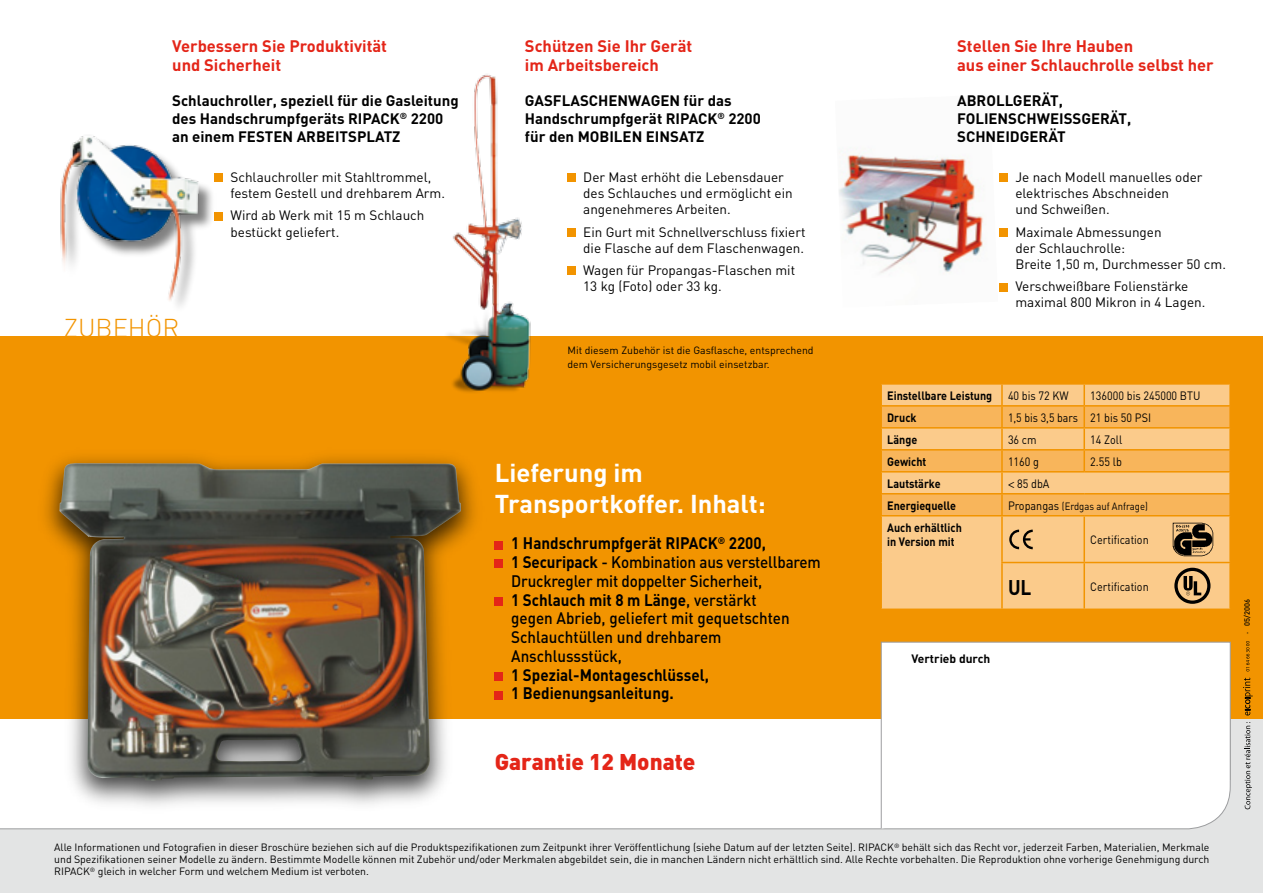
<style>
.page{position:relative;width:1263px;height:893px;background:#fff}
.page>*{position:absolute;margin:0;border:0;box-sizing:border-box;transform-origin:0 0}
.t1{font:700 25.5px/30.6px "DIN";color:#fff}
.t2{font:300 25.5px "DIN";color:#f29400}
.t3{font:900 22.5px "DIN";color:#e42518}
.t4{font:700 21px "DIN";color:#000;scale:.9 1}
.t5{font:500 16.5px/18.8px "DIN";color:#000;scale:.92 1}
.t6{font:700 16.5px/19.8px "DIN";color:#e42518}
.t7{font:700 16.5px/18.8px "DIN";color:#000;scale:.92 1}
.t8{font:700 15px/18px "DIN";color:#000}
.t9{font:13.5px/16.2px "DIN";color:#000}
.t10{font:700 12px/14.4px "DIN";color:#000;scale:.9 1}
.t11{font:12px "DIN";color:#000;scale:.9 1}
.t12{font:12px "DIN";color:#000;scale:.88 1}
.t13{font:700 12px "DIN";color:#000}
.t14{font:10.5px/12px "DIN";color:#000;text-align:justify}
.t15{font:10.5px "DIN";color:#000;scale:.9 1}
.t16{font:500 7.5px "DIN";color:#000}
.s1{font-weight:700}
.s2{font-family:"Helvetica Neue"}
.s3{font-size:12px}
</style>
<div class="page">
<img style="left:839px;top:147px;width:146px;height:127px">
<div style="left:0;top:680px;width:1263px;height:213px;background:#e3e4e4"></div>
<div style="left:0;top:719px;width:880px;height:110px;background:#fff"></div>
<div style="left:0;top:336px;width:1263px;height:383px;background:#f29400"></div>
<div style="left:34px;top:445px;width:453px;height:370px;background:#000;opacity:.75"></div>
<img style="left:59px;top:463px;width:402px;height:318px">
<div style="left:880px;top:641px;width:351px;height:188px;background:#fff"></div>
<div style="left:495px;top:541px;width:8px;height:8px;background:#e42518"></div>
<div style="left:495px;top:560px;width:8px;height:8px;background:#e42518"></div>
<div style="left:495px;top:597px;width:8px;height:9px;background:#e42518"></div>
<div style="left:495px;top:672px;width:8px;height:9px;background:#e42518"></div>
<div style="left:495px;top:691px;width:8px;height:8px;background:#e42518"></div>
<div style="left:882px;top:385px;width:347px;height:223px;background:#fbcb8b"></div>
<svg style="left:882px;top:407px;width:347px;height:108px"></svg>
<hr style="left:1001px;top:385px;width:2px;height:20px;background:#f29400">
<hr style="left:1083px;top:385px;width:2px;height:20px;background:#f29400">
<hr style="left:880px;top:405px;width:122px;height:2px;background:#f29400">
<hr style="left:1002px;top:405px;width:82px;height:2px;background:#f29400">
<hr style="left:1001px;top:407px;width:2px;height:20px;background:#f29400">
<hr style="left:1084px;top:405px;width:147px;height:2px;background:#f29400">
<hr style="left:1083px;top:407px;width:2px;height:20px;background:#f29400">
<hr style="left:880px;top:427px;width:122px;height:2px;background:#f29400">
<hr style="left:1002px;top:427px;width:82px;height:2px;background:#f29400">
<hr style="left:1001px;top:429px;width:2px;height:20px;background:#f29400">
<hr style="left:1084px;top:427px;width:147px;height:2px;background:#f29400">
<hr style="left:1083px;top:429px;width:2px;height:20px;background:#f29400">
<hr style="left:880px;top:449px;width:122px;height:2px;background:#f29400">
<hr style="left:1002px;top:449px;width:82px;height:2px;background:#f29400">
<hr style="left:1001px;top:451px;width:2px;height:20px;background:#f29400">
<hr style="left:1084px;top:449px;width:147px;height:2px;background:#f29400">
<hr style="left:1083px;top:451px;width:2px;height:20px;background:#f29400">
<hr style="left:880px;top:471px;width:122px;height:2px;background:#f29400">
<hr style="left:1002px;top:471px;width:82px;height:2px;background:#f29400">
<hr style="left:1001px;top:473px;width:2px;height:20px;background:#f29400">
<hr style="left:1084px;top:471px;width:147px;height:2px;background:#f29400">
<hr style="left:880px;top:493px;width:122px;height:1px;background:#f29400">
<hr style="left:1002px;top:493px;width:82px;height:1px;background:#f29400">
<hr style="left:1001px;top:494px;width:2px;height:21px;background:#f29400">
<hr style="left:1084px;top:493px;width:147px;height:1px;background:#f29400">
<hr style="left:880px;top:515px;width:122px;height:1px;background:#f29400">
<hr style="left:1002px;top:515px;width:82px;height:1px;background:#f29400">
<hr style="left:1001px;top:516px;width:2px;height:46px;background:#f29400">
<hr style="left:1084px;top:515px;width:147px;height:1px;background:#f29400">
<hr style="left:1083px;top:516px;width:2px;height:46px;background:#f29400">
<hr style="left:1001px;top:562px;width:83px;height:1px;background:#f29400">
<hr style="left:1001px;top:563px;width:2px;height:45px;background:#f29400">
<hr style="left:1084px;top:562px;width:147px;height:1px;background:#f29400">
<hr style="left:1083px;top:563px;width:2px;height:45px;background:#f29400">
<img style="left:60px;top:136px;width:163px;height:170px">
<div style="left:1000px;top:174px;width:8px;height:8px;background:#f29400"></div>
<div style="left:1000px;top:228px;width:8px;height:9px;background:#f29400"></div>
<div style="left:1000px;top:283px;width:8px;height:8px;background:#f29400"></div>
<img style="left:448px;top:74px;width:83px;height:319px">
<div style="left:567px;top:174px;width:9px;height:8px;background:#f29400"></div>
<div style="left:567px;top:228px;width:9px;height:9px;background:#f29400"></div>
<div style="left:567px;top:267px;width:9px;height:8px;background:#f29400"></div>
<img style="left:1172px;top:522px;width:41px;height:34px">
<svg style="left:1243px;top:678px;width:10px;height:37px"></svg>
<svg style="left:1246px;top:641px;width:3px;height:30px"></svg>
<svg style="left:1244px;top:722px;width:8px;height:87px"></svg>
<svg style="left:1174px;top:568px;width:36px;height:36px"></svg>
<svg style="left:1009px;top:530px;width:24px;height:19px"></svg>
<h3 class="t6" style="left:172px;top:35px;width:216px">Verbessern Sie Produktivität und Sicherheit</h3>
<h3 class="t8" style="left:172px;top:91px;width:288px">Schlauchroller, speziell für die Gasleitung des Handschrumpfgeräts RIPACK<sup>®</sup> 2200 an einem FESTEN ARBEITSPLATZ</h3>
<p class="t9" style="left:230px;top:169px;width:216px">Schlauchroller mit Stahltrommel, festem Gestell und drehbarem Arm.</p>
<p class="t9" style="left:230px;top:207px;width:195px">Wird ab Werk mit 15 m Schlauch bestückt geliefert.</p>
<h1 class="t2" style="left:64px;top:312px;width:117px">ZUBEHÖR</h1>
<h3 class="t6" style="left:525px;top:35px;width:169px">Schützen Sie Ihr Gerät im Arbeitsbereich</h3>
<h3 class="t8" style="left:525px;top:91px;width:237px">GASFLASCHENWAGEN für das<br>Handschrumpfgerät RIPACK<sup>®</sup> 2200 für den MOBILEN EINSATZ</h3>
<p class="t9" style="left:583px;top:169px;width:211px">Der Mast erhöht die Lebensdauer des Schlauches und ermöglicht ein angenehmeres Arbeiten.</p>
<p class="t9" style="left:583px;top:223px;width:224px">Ein Gurt mit Schnellverschluss fixiert die Flasche auf dem Flaschenwagen.</p>
<p class="t9" style="left:583px;top:262px;width:213px">Wagen für Propangas-Flaschen mit<br>13 kg (Foto) oder 33 kg.</p>
<p class="t14" style="left:567px;top:343px;width:248px;line-height:13.5px">Mit diesem Zubehör ist die Gasflasche, entsprechend dem Versicherungsgesetz mobil einsetzbar.</p>
<h1 class="t1" style="left:495px;top:456px;width:272px">Lieferung im<br>Transportkoffer. Inhalt:</h1>
<p class="t5" style="left:511px;top:533px;width:338px"><span class="s1">1 Handschrumpfgerät RIPACK</span><sup>®</sup> <span class="s1">2200,<br>1 Securipack</span> - Kombination aus verstellbarem Druckregler mit doppelter Sicherheit,<br><span class="s1">1 Schlauch mit 8 m Länge</span>, verstärkt<br>gegen Abrieb, geliefert mit gequetschten Schlauchtüllen und drehbarem Anschlussstück,</p>
<h3 class="t7" style="left:511px;top:665px;width:216px">1 Spezial-Montageschlüssel,<br>1 Bedienungsanleitung.</h3>
<h2 class="t3" style="left:495px;top:746px;width:202px">Garantie 12 Monate</h2>
<h3 class="t6" style="left:957px;top:35px;width:258px">Stellen Sie Ihre Hauben<br>aus einer Schlauchrolle selbst her</h3>
<h3 class="t8" style="left:957px;top:91px;width:49px">Abrollger</h3>
<h3 class="t8" style="left:1041px;top:91px;width:23px">ät,</h3>
<h3 class="t8" style="left:957px;top:109px;width:28px">Foliensch</h3>
<h3 class="t8" style="left:1037px;top:109px;width:23px">weissger</h3>
<h3 class="t8" style="left:1110px;top:109px;width:23px">ät,</h3>
<h3 class="t8" style="left:957px;top:127px;width:19px">Schneidger</h3>
<h3 class="t8" style="left:1048px;top:127px;width:15px">ät</h3>
<p class="t9" style="left:1015px;top:169px;width:189px">Je nach Modell manuelles oder elektrisches Abschneiden<br>und Schweißen.</p>
<p class="t9" style="left:1015px;top:223px;width:212px">Maximale Abmessungen<br>der Schlauchrolle:<br>Breite 1,50 m, Durchmesser 50 cm.</p>
<p class="t9" style="left:1015px;top:278px;width:191px">Verschweißbare Folienstärke maximal 800 Mikron in 4 Lagen.</p>
<p class="t10" style="left:887px;top:388px;width:118px">Einstellbare Leistung</p>
<p class="t11" style="left:1008px;top:388px;width:69px">40 bis 72 KW</p>
<p class="t11" style="left:1090px;top:388px;width:124px">136000 bis 245000 BTU</p>
<p class="t10" style="left:887px;top:410px;width:34px">Druck</p>
<p class="t12" style="left:1008px;top:410px;width:164px">1,5 bis 3,5 bars 21 bis 50 PSI</p>
<p class="t10" style="left:887px;top:432px;width:35px">Länge</p>
<p class="t11" style="left:1008px;top:432px;width:33px">36 cm</p>
<p class="t11" style="left:1090px;top:432px;width:37px">14 Zoll</p>
<p class="t10" style="left:887px;top:454px;width:45px">Gewicht</p>
<p class="t11" style="left:1008px;top:454px;width:36px">1160 g</p>
<p class="t11" style="left:1090px;top:454px;width:37px">2.55 lb</p>
<p class="t10" style="left:887px;top:476px;width:61px">Lautstärke</p>
<p class="t11" style="left:1008px;top:476px;width:48px"><span class="s2">&lt;</span> 85 dbA</p>
<p class="t10" style="left:887px;top:498px;width:78px">Energiequelle</p>
<p class="t15" style="left:1008px;top:499px;width:157px"><span class="s3">Propangas</span> (Erdgas auf Anfrage)</p>
<p class="t10" style="left:887px;top:520px;width:85px">Auch erhältlich in Version mit</p>
<p class="t11" style="left:1090px;top:532px;width:66px">Certification</p>
<h3 class="t4" style="left:1008px;top:573px;width:28px">UL</h3>
<p class="t11" style="left:1090px;top:579px;width:66px">Certification</p>
<p class="t13" style="left:911px;top:651px;width:80px">Vertrieb durch</p>
<p class="t16" style="left:1242px;top:634px;width:36px;rotate:-90deg">· 05/2006</p>
<p class="t14" style="left:54px;top:841px;width:1157px">Alle Informationen und Fotografien in dieser Broschüre beziehen sich auf die Produktspezifikationen zum Zeitpunkt ihrer Veröffentlichung (siehe Datum auf der letzten Seite). ripack<sup>®</sup> behält sich das Recht vor, jederzeit Farben, Materialien, Merkmale und Spezifikationen seiner Modelle zu ändern. Bestimmte Modelle können mit Zubehör und/oder Merkmalen abgebildet sein, die in manchen Ländern nicht erhältlich sind. Alle Rechte vorbehalten. Die Reproduktion ohne vorherige Genehmigung durch ripack<sup>®</sup> gleich in welcher Form und welchem Medium ist verboten.</p>
</div>
